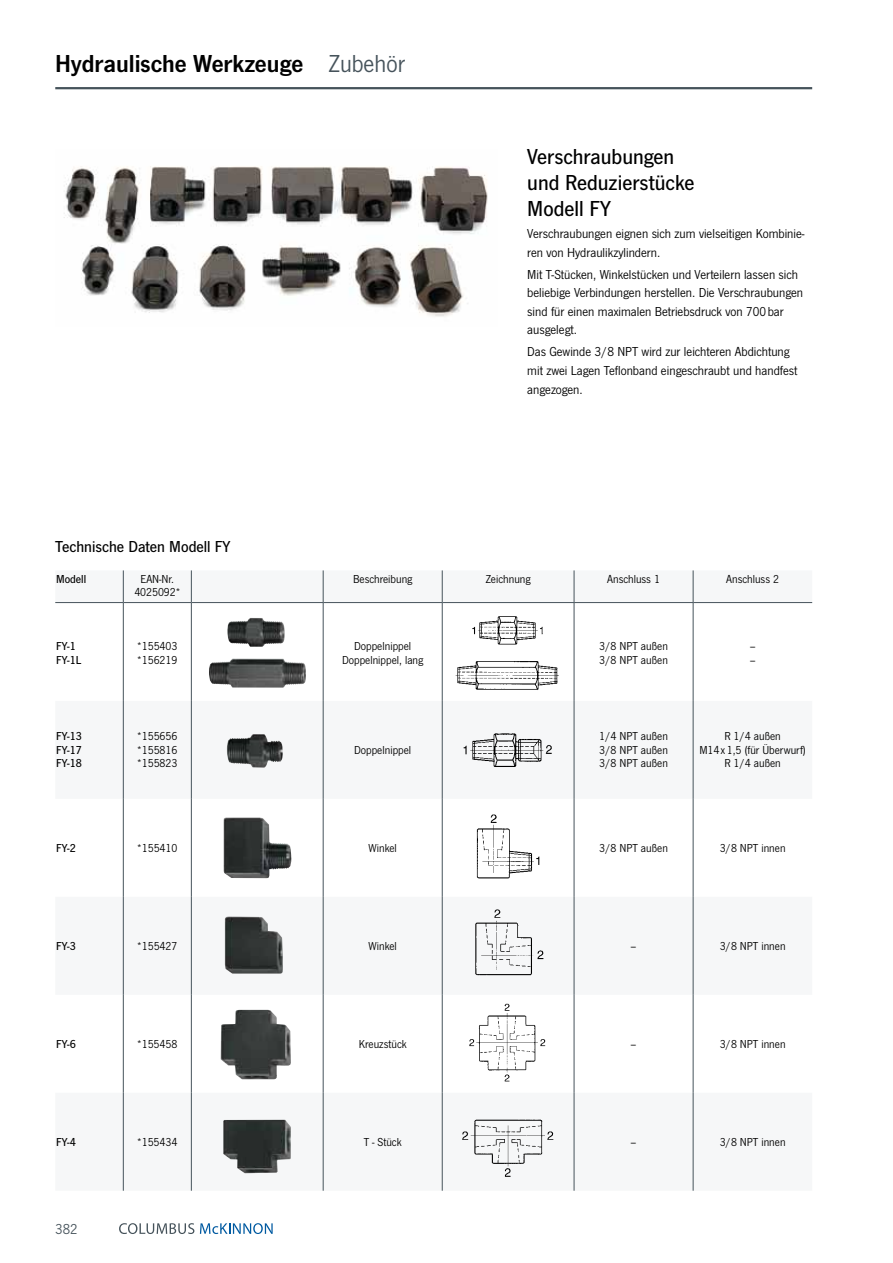
<style>
.page{position:relative;width:893px;height:1263px;background:#fff}
.page>*{position:absolute;margin:0;border:0;box-sizing:border-box;transform-origin:0 0}
.t1{font:25.5px "News Got Dem";color:#000}
.t2{font:500 22.5px/26.1px "News Got";color:#000}
.t3{font:500 16.5px "News Got";color:#000}
.t4{font:15px "News Got";color:#46535b}
.t5{font:13.5px/18.6px "News Got";color:#000}
.t6{font:12px/13.5px "News Got";color:#000;text-align:center}
.t7{font:500 12px/13.5px "News Got";color:#000}
.s1{font-family:"News Got";color:#46535b}
</style>
<div class="page">
<img style="left:64px;top:166px;width:424px;height:151px">
<hr style="left:55px;top:87px;width:757px;height:2px;background:#46535b">
<svg style="left:119px;top:1223px;width:75px;height:11px"></svg>
<svg style="left:200px;top:1223px;width:73px;height:11px"></svg>
<div style="left:122px;top:570px;width:571px;height:32px;background:#f6f7f8"></div>
<svg style="left:122px;top:701px;width:571px;height:490px;fill:#f6f7f8"></svg>
<hr style="left:191px;top:570px;width:1px;height:32px;background:#46535b">
<hr style="left:323px;top:570px;width:1px;height:32px;background:#46535b">
<hr style="left:442px;top:570px;width:1px;height:32px;background:#46535b">
<hr style="left:574px;top:570px;width:1px;height:32px;background:#46535b">
<hr style="left:191px;top:603px;width:1px;height:98px;background:#46535b">
<hr style="left:323px;top:603px;width:1px;height:98px;background:#46535b">
<hr style="left:442px;top:603px;width:1px;height:98px;background:#46535b">
<hr style="left:574px;top:603px;width:1px;height:98px;background:#46535b">
<hr style="left:191px;top:701px;width:1px;height:98px;background:#46535b">
<hr style="left:323px;top:701px;width:1px;height:98px;background:#46535b">
<hr style="left:442px;top:701px;width:1px;height:98px;background:#46535b">
<hr style="left:574px;top:701px;width:1px;height:98px;background:#46535b">
<hr style="left:191px;top:799px;width:1px;height:98px;background:#46535b">
<hr style="left:323px;top:799px;width:1px;height:98px;background:#46535b">
<hr style="left:442px;top:799px;width:1px;height:98px;background:#46535b">
<hr style="left:574px;top:799px;width:1px;height:98px;background:#46535b">
<hr style="left:191px;top:897px;width:1px;height:98px;background:#46535b">
<hr style="left:323px;top:897px;width:1px;height:98px;background:#46535b">
<hr style="left:442px;top:897px;width:1px;height:98px;background:#46535b">
<hr style="left:574px;top:897px;width:1px;height:98px;background:#46535b">
<hr style="left:191px;top:995px;width:1px;height:98px;background:#46535b">
<hr style="left:323px;top:995px;width:1px;height:98px;background:#46535b">
<hr style="left:442px;top:995px;width:1px;height:98px;background:#46535b">
<hr style="left:574px;top:995px;width:1px;height:98px;background:#46535b">
<hr style="left:191px;top:1093px;width:1px;height:98px;background:#46535b">
<hr style="left:323px;top:1093px;width:1px;height:98px;background:#46535b">
<hr style="left:442px;top:1093px;width:1px;height:98px;background:#46535b">
<hr style="left:574px;top:1093px;width:1px;height:98px;background:#46535b">
<hr style="left:123px;top:570px;width:1px;height:32px;background:#46535b">
<hr style="left:693px;top:570px;width:1px;height:32px;background:#46535b">
<hr style="left:123px;top:602px;width:68px;height:1px;background:#46535b">
<hr style="left:191px;top:602px;width:132px;height:1px;background:#46535b">
<hr style="left:323px;top:602px;width:119px;height:1px;background:#46535b">
<hr style="left:442px;top:602px;width:132px;height:1px;background:#46535b">
<hr style="left:574px;top:602px;width:119px;height:1px;background:#46535b">
<hr style="left:55px;top:602px;width:68px;height:1px;background:#46535b">
<hr style="left:123px;top:603px;width:1px;height:98px;background:#46535b">
<hr style="left:693px;top:602px;width:119px;height:1px;background:#46535b">
<hr style="left:693px;top:603px;width:1px;height:98px;background:#46535b">
<hr style="left:123px;top:701px;width:1px;height:98px;background:#46535b">
<hr style="left:123px;top:799px;width:1px;height:98px;background:#46535b">
<hr style="left:123px;top:897px;width:1px;height:98px;background:#46535b">
<hr style="left:123px;top:995px;width:1px;height:98px;background:#46535b">
<hr style="left:123px;top:1093px;width:1px;height:98px;background:#46535b">
<hr style="left:693px;top:701px;width:1px;height:98px;background:#46535b">
<hr style="left:693px;top:799px;width:1px;height:98px;background:#46535b">
<hr style="left:693px;top:897px;width:1px;height:98px;background:#46535b">
<hr style="left:693px;top:995px;width:1px;height:98px;background:#46535b">
<hr style="left:693px;top:1093px;width:1px;height:98px;background:#46535b">
<img style="left:209px;top:618px;width:97px;height:70px">
<img style="left:227px;top:734px;width:56px;height:34px">
<img style="left:224px;top:817px;width:68px;height:61px">
<img style="left:224px;top:916px;width:59px;height:57px">
<img style="left:220px;top:1010px;width:71px;height:69px">
<img style="left:223px;top:1120px;width:68px;height:53px">
<img style="left:455px;top:616px;width:104px;height:74px">
<img style="left:461px;top:731px;width:93px;height:38px">
<img style="left:474px;top:812px;width:68px;height:68px">
<img style="left:473px;top:909px;width:72px;height:68px">
<img style="left:466px;top:1002px;width:80px;height:81px">
<img style="left:458px;top:1115px;width:98px;height:64px">
<h1 class="t1" style="left:55px;top:49px;width:351px">Hydraulische Werkzeuge <span class="s1">Zubehör</span></h1>
<h2 class="t2" style="left:527px;top:144px;width:169px">Verschraubungen und Reduzierstücke<br>Modell FY</h2>
<p class="t5" style="left:527px;top:224px;width:279px">Verschraubungen eignen sich zum vielseitigen Kombinie&shy;ren von Hydraulikzylindern.</p>
<p class="t5" style="left:527px;top:265px;width:277px">Mit T-Stücken, Winkelstücken und Verteilern lassen sich beliebige Verbindungen herstellen. Die Verschraubungen sind für einen maximalen Betriebsdruck von 700 bar ausgelegt.</p>
<p class="t5" style="left:527px;top:343px;width:272px">Das Gewinde 3/8 NPT wird zur leichteren Abdichtung mit zwei Lagen Teflonband eingeschraubt und handfest angezogen.</p>
<h3 class="t3" style="left:55px;top:537px;width:177px">Technische Daten Modell FY</h3>
<p class="t7" style="left:56px;top:572px;width:32px">Modell</p>
<p class="t6" style="left:134px;top:572px;width:47px">EAN-Nr.<br>4025092*</p>
<p class="t6" style="left:353px;top:572px;width:61px">Beschreibung</p>
<p class="t6" style="left:486px;top:572px;width:46px">Zeichnung</p>
<p class="t6" style="left:607px;top:572px;width:54px">Anschluss 1</p>
<p class="t6" style="left:726px;top:572px;width:54px">Anschluss 2</p>
<p class="t7" style="left:56px;top:640px;width:27px">FY-1<br>FY-1L</p>
<p class="t6" style="left:137px;top:640px;width:42px;text-align:left">*155403 *156219</p>
<p class="t6" style="left:342px;top:640px;width:83px">Doppelnippel<br>Doppelnippel, lang</p>
<p class="t6" style="left:599px;top:640px;width:70px;text-align:left">3/8 NPT außen<br>3/8 NPT außen</p>
<p class="t6" style="left:750px;top:640px;width:7px;text-align:left">– –</p>
<p class="t7" style="left:56px;top:730px;width:27px;text-align:justify">FY-13<br>FY-17<br>FY-18</p>
<p class="t6" style="left:137px;top:730px;width:42px;text-align:justify">*155656 *155816 *155823</p>
<p class="t6" style="left:354px;top:743px;width:59px">Doppelnippel</p>
<p class="t6" style="left:599px;top:730px;width:70px;text-align:justify">1/4 NPT außen 3/8 NPT außen 3/8 NPT außen</p>
<p class="t6" style="left:699px;top:730px;width:108px">R 1/4 außen<br>M14 x 1,5 (für Überwurf)<br>R 1/4 außen</p>
<p class="t7" style="left:56px;top:841px;width:21px">FY-2</p>
<p class="t6" style="left:137px;top:841px;width:42px">*155410</p>
<p class="t6" style="left:369px;top:841px;width:30px">Winkel</p>
<p class="t6" style="left:599px;top:841px;width:70px">3/8 NPT außen</p>
<p class="t6" style="left:720px;top:841px;width:67px">3/8 NPT innen</p>
<p class="t7" style="left:56px;top:939px;width:21px">FY-3</p>
<p class="t6" style="left:137px;top:939px;width:42px">*155427</p>
<p class="t6" style="left:369px;top:939px;width:30px">Winkel</p>
<p class="t6" style="left:631px;top:939px;width:7px">–</p>
<p class="t6" style="left:720px;top:939px;width:67px">3/8 NPT innen</p>
<p class="t7" style="left:56px;top:1037px;width:21px">FY-6</p>
<p class="t6" style="left:137px;top:1037px;width:42px">*155458</p>
<p class="t6" style="left:359px;top:1037px;width:49px">Kreuzstück</p>
<p class="t6" style="left:631px;top:1037px;width:7px">–</p>
<p class="t6" style="left:720px;top:1037px;width:67px">3/8 NPT innen</p>
<p class="t7" style="left:56px;top:1135px;width:21px">FY-4</p>
<p class="t6" style="left:137px;top:1135px;width:42px">*155434</p>
<p class="t6" style="left:364px;top:1135px;width:39px">T - Stück</p>
<p class="t6" style="left:631px;top:1135px;width:7px">–</p>
<p class="t6" style="left:720px;top:1135px;width:67px">3/8 NPT innen</p>
<p class="t4" style="left:55px;top:1221px;width:24px">382</p>
</div>
